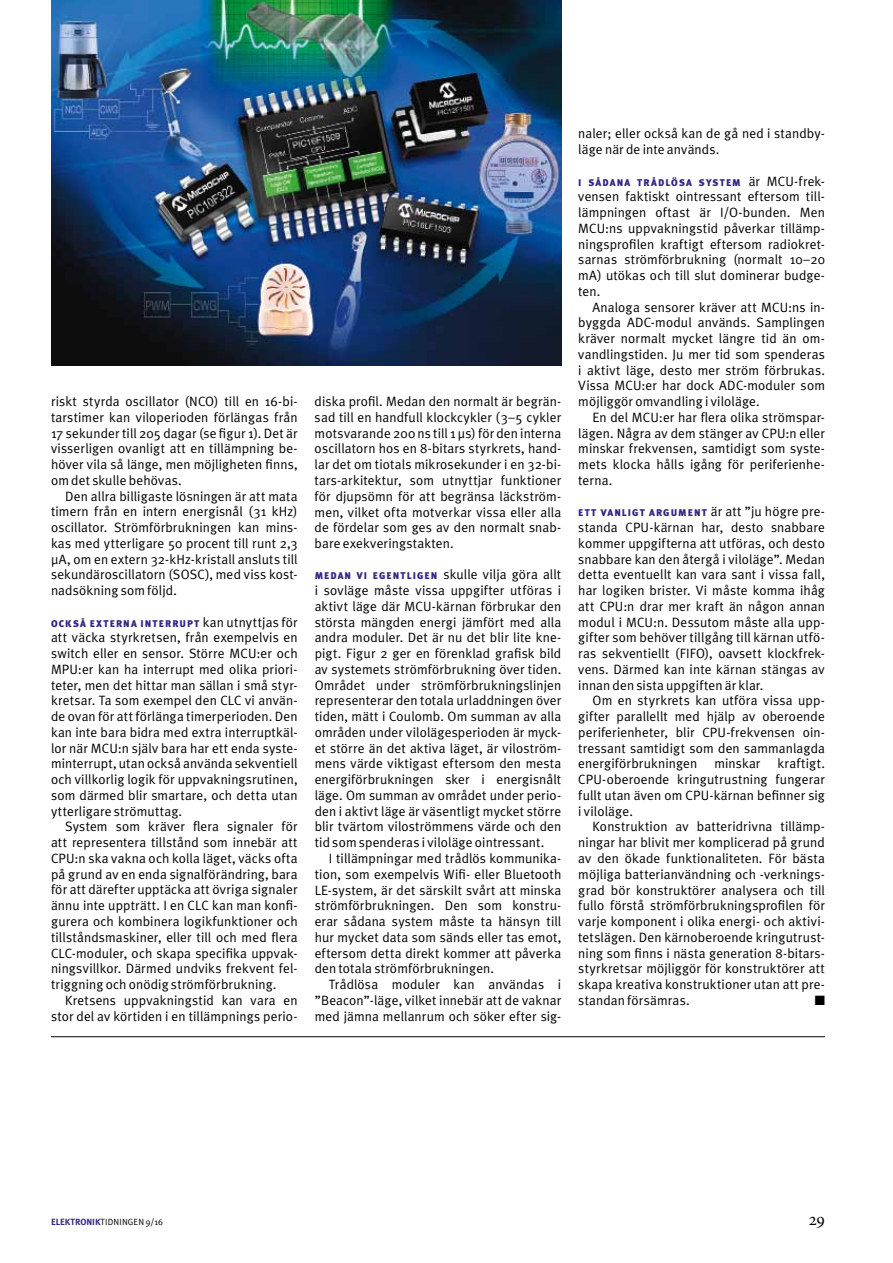
<style>
.page{position:relative;width:893px;height:1263px;background:#fff}
.page>*{position:absolute;margin:0;border:0;box-sizing:border-box;transform-origin:0 0}
.t1{font:13.5px/15.8px "Meta Plus Normal";letter-spacing:.01em;color:#000;text-align:justify}
.t2{font:13.5px "Zapf Dingbats ITC";color:#000}
.t3{font:900 9.75px "Meta Plus";letter-spacing:.11em;color:#312783}
.t4{font:9px "Meta Plus Normal";letter-spacing:.015em;color:#000}
.s1{font-family:"Meta Plus Normal";font-weight:400;font-size:13.5px;color:#000}
.s2{font-family:"Meta Plus";font-weight:900;font-size:9.75px;color:#312783}
.s3{font-family:"Meta Plus";font-weight:700;color:#312783}
</style>
<div class="page">
<hr style="left:51px;top:1036px;width:774px;height:1px;background:#000">
<img style="left:51px;top:0;width:510px;height:365px">
<p class="t1" style="left:51px;top:393px;width:248px">riskt styrda oscillator (NCO) till en 16-bi&shy;tarstimer kan viloperioden förlängas från 17 sekunder till 205 dagar (se figur 1). Det är visserligen ovanligt att en tillämpning be&shy;höver vila så länge, men möjligheten finns, om det skulle behövas.</p>
<p class="t1" style="left:51px;top:488px;width:248px;text-indent:14px">Den allra billigaste lösningen är att mata timern från en intern energisnål (31 kHz) oscillator. Strömförbrukningen kan mins&shy;kas med ytterligare 50 procent till runt 2,3 µA, om en extern 32-kHz-kristall ansluts till sekundäroscillatorn (SOSC), med viss kost&shy;nadsökning som följd.</p>
<p class="t3" style="left:51px;top:617px;width:248px">OCKSÅ EXTERNA INTERRUPT <span class="s1">kan utnyttjas för</span></p>
<p class="t1" style="left:51px;top:630px;width:248px">att väcka styrkretsen, från exempelvis en switch eller en sensor. Större MCU:er och MPU:er kan ha interrupt med olika priori&shy;teter, men det hittar man sällan i små styr&shy;kretsar. Ta som exempel den CLC vi använ&shy;de ovan för att förlänga timerperioden. Den kan inte bara bidra med extra interruptkäl&shy;lor när MCU:n själv bara har ett enda syste&shy;minterrupt, utan också använda sekventiell och villkorlig logik för uppvakningsrutinen, som därmed blir smartare, och detta utan ytterligare strömuttag.</p>
<p class="t1" style="left:51px;top:819px;width:248px;text-indent:14px">System som kräver flera signaler för att representera tillstånd som innebär att CPU:n ska vakna och kolla läget, väcks ofta på grund av en enda signalförändring, bara för att därefter upptäcka att övriga signaler ännu inte uppträtt. I en CLC kan man konfi&shy;gurera och kombinera logikfunktioner och tillståndsmaskiner, eller till och med flera CLC-moduler, och skapa specifika uppvak&shy;ningsvillkor. Därmed undviks frekvent fel&shy;triggning och onödig strömförbrukning.</p>
<p class="t1" style="left:51px;top:992px;width:248px;text-align:right">Kretsens uppvakningstid kan vara en stor del av körtiden i en tillämpnings perio-</p>
<p class="t1" style="left:315px;top:393px;width:248px">diska profil. Medan den normalt är begrän&shy;sad till en handfull klockcykler (3–5 cykler motsvarande 200 ns till 1 µs) för den interna oscillatorn hos en 8-bitars styrkrets, hand&shy;lar det om tiotals mikrosekunder i en 32-bi&shy;tars-arkitektur, som utnyttjar funktioner för djupsömn för att begränsa läckström&shy;men, vilket ofta motverkar vissa eller alla de fördelar som ges av den normalt snab&shy;bare exekveringstakten.</p>
<p class="t1" style="left:315px;top:567px;width:248px"><span class="s2">M EDAN VI EGENTLIGEN</span> skulle vilja göra allt i sovläge måste vissa uppgifter utföras i aktivt läge där MCU-kärnan förbrukar den största mängden energi jämfört med alla andra moduler. Det är nu det blir lite kne&shy;pigt. Figur 2 ger en förenklad grafisk bild av systemets strömförbrukning över tiden.<br>Området under strömförbrukningslinjen representerar den totala urladdningen över tiden, mätt i Coulomb. Om summan av alla områden under vilolägesperioden är myck&shy;et större än det aktiva läget, är viloström&shy;mens värde viktigast eftersom den mesta energiförbrukningen sker i energisnålt läge. Om summan av området under perio&shy;den i aktivt läge är väsentligt mycket större blir tvärtom viloströmmens värde och den tid som spenderas i viloläge ointressant.</p>
<p class="t1" style="left:315px;top:850px;width:248px;text-indent:14px">I tillämpningar med trådlös kommunika&shy;tion, som exempelvis Wifi- eller Bluetooth LE-system, är det särskilt svårt att minska strömförbrukningen. Den som konstru&shy;erar sådana system måste ta hänsyn till hur mycket data som sänds eller tas emot, eftersom detta direkt kommer att påverka den totala strömförbrukningen.</p>
<p class="t1" style="left:315px;top:976px;width:248px;text-indent:14px">Trådlösa moduler kan användas i ”Beacon”-läge, vilket innebär att de vaknar med jämna mellanrum och söker efter sig-</p>
<p class="t1" style="left:578px;top:126px;width:247px">naler; eller också kan de gå ned i standby&shy;läge när de inte används.</p>
<p class="t3" style="left:578px;top:176px;width:248px">I SÅDANA TRÅDLÖSA SYSTEM <span class="s1">är MCU-frek-</span></p>
<p class="t1" style="left:578px;top:189px;width:248px">vensen faktiskt ointressant eftersom til - lämpningen oftast är I/O-bunden. Men MCU:ns uppvakningstid påverkar tillämp&shy;ningsprofilen kraftigt eftersom radiokret&shy;sarnas strömförbrukning (normalt 10–20 mA) utökas och till slut dominerar budge&shy;ten.</p>
<p class="t1" style="left:578px;top:299px;width:248px;text-indent:14px">Analoga sensorer kräver att MCU:ns in&shy;byggda ADC-modul används. Samplingen kräver normalt mycket längre tid än om&shy;vandlingstiden. Ju mer tid som spenderas i aktivt läge, desto mer ström förbrukas.<br>Vissa MCU:er har dock ADC-moduler som möjliggör omvandling i viloläge.</p>
<p class="t1" style="left:578px;top:409px;width:248px;text-indent:14px">En del MCU:er har flera olika strömspar&shy;lägen. Några av dem stänger av CPU:n eller minskar frekvensen, samtidigt som syste&shy;mets klocka hålls igång för periferienhe&shy;terna.</p>
<p class="t3" style="left:578px;top:507px;width:7px">ETT</p>
<p class="t1" style="left:578px;top:504px;width:248px;text-indent:22px"><span class="s2">VANLIGT ARGUMENT</span> är att ”ju högre pre&shy;standa CPU-kärnan har, desto snabbare kommer uppgifterna att utföras, och desto snabbare kan den återgå i viloläge”. Medan detta eventuellt kan vara sant i vissa fall, har logiken brister. Vi måste komma ihåg att CPU:n drar mer kraft än någon annan modul i MCU:n. Dessutom måste alla upp&shy;gifter som behöver tillgång till kärnan utfö&shy;ras sekventiellt (FIFO), oavsett klockfrek&shy;vens. Därmed kan inte kärnan stängas av innan den sista uppgiften är klar.</p>
<p class="t1" style="left:578px;top:693px;width:248px;text-indent:14px">Om en styrkrets kan utföra vissa upp&shy;gifter parallellt med hjälp av oberoende periferienheter, blir CPU-frekvensen oin&shy;tressant samtidigt som den sammanlagda energiförbrukningen</p>
<p class="t1" style="left:578px;top:756px;width:248px;text-indent:199px">kraftigt.<br>CPU-oberoende kringutrustning fungerar fullt utan även om CPU-kärnan befinner sig i viloläge.</p>
<p class="t1" style="left:578px;top:819px;width:248px;text-indent:14px">Konstruktion av batteridrivna tillämp&shy;ningar har blivit mer komplicerad på grund av den ökade funktionaliteten. För bästa möjliga batterianvändning och -verknings&shy;grad bör konstruktörer analysera och till fullo förstå strömförbrukningsprofilen för varje komponent i olika energi- och aktivi&shy;tetslägen. Den kärnoberoende kringutrust&shy;ning som finns i nästa generation 8-bitars&shy;styrkretsar möjliggör för konstruktörer att skapa kreativa konstruktioner utan att pre&shy;standan försämras.</p>
<p class="t1" style="left:714px;top:756px;width:48px">minskar</p>
<p class="t2" style="left:815px;top:994px;width:12px">■</p>
<p class="t4" style="left:51px;top:1216px;width:114px"><span class="s3">ELEKTRONIK</span>TIDNINGEN 9/16</p>
</div>
